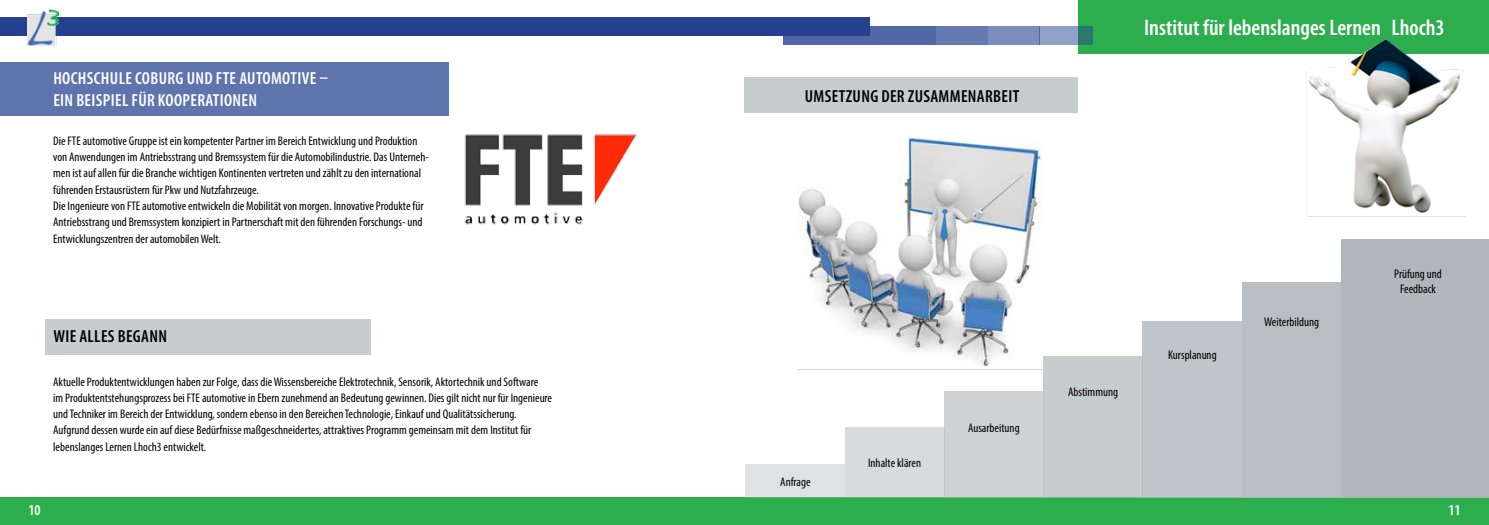
<style>
.page{position:relative;width:1489px;height:525px;background:#fff}
.page>*{position:absolute;margin:0;border:0;box-sizing:border-box;transform-origin:0 0}
.t1{font:600 condensed 22.5px "Myriad Pro";color:#fff}
.t2{font:600 condensed 17.5px/22.5px "Myriad Pro";letter-spacing:.02em;color:#fff}
.t3{font:600 condensed 17.5px "Myriad Pro";letter-spacing:.02em;color:#000}
.t4{font:600 condensed 15px "Myriad Pro";color:#fff}
.t5{font:condensed 12.5px/16.2px "Myriad Pro";color:#000}
</style>
<div class="page">
<div style="left:0;top:497px;width:744px;height:27px;background:#2dae4e"></div>
<div style="left:744px;top:497px;width:744px;height:27px;background:#2dae4e"></div>
<div style="left:1077px;top:0;width:411px;height:54px;background:#2dae4e"></div>
<div style="left:0;top:18px;width:606px;height:18px;background:#25408f"></div>
<div style="left:783px;top:27px;width:153px;height:18px;background:#5066a5"></div>
<div style="left:936px;top:27px;width:51px;height:18px;background:#6679b0"></div>
<div style="left:987px;top:27px;width:52px;height:18px;background:#7c8cbb"></div>
<svg style="left:1039px;top:27px;width:53px;height:18px"></svg>
<div style="left:606px;top:18px;width:263px;height:18px;background:#25408f"></div>
<img style="left:28px;top:10px;width:30px;height:35px">
<img style="left:1307px;top:38px;width:159px;height:179px">
<div style="left:844px;top:427px;width:100px;height:70px;background:#d7dbdd"></div>
<div style="left:944px;top:391px;width:99px;height:106px;background:#cfd3d6"></div>
<div style="left:1043px;top:356px;width:99px;height:141px;background:#c7cccf"></div>
<div style="left:1142px;top:321px;width:99px;height:176px;background:#bfc5c8"></div>
<div style="left:1241px;top:282px;width:100px;height:215px;background:#b8bec1"></div>
<div style="left:1341px;top:239px;width:147px;height:258px;background:#b0b7bb"></div>
<div style="left:745px;top:463px;width:99px;height:34px;background:#dfe2e4"></div>
<img style="left:464px;top:134px;width:173px;height:91px">
<div style="left:0;top:62px;width:449px;height:53px;background:#5f73ad"></div>
<div style="left:45px;top:319px;width:326px;height:35px;background:#c7cccf"></div>
<div style="left:744px;top:77px;width:333px;height:36px;background:#c7cccf"></div>
<img style="left:797px;top:138px;width:244px;height:232px">
<h2 class="t2" style="left:53px;top:66px;width:276px">HOCHSCHULE COBURG UND FTE AUTOMOTIVE –<br>EIN BEISPIEL FÜR KOOPERATIONEN</h2>
<p class="t5" style="left:53px;top:132px;width:377px">Die FTE automotive Gruppe ist ein kompetenter Partner im Bereich Entwicklung und Produktion von Anwendungen im Antriebsstrang und Bremssystem für die Automobilindustrie. Das Unterneh&shy;men ist auf allen für die Branche wichtigen Kontinenten vertreten und zählt zu den international führenden Erstausrüstern für Pkw und Nutzfahrzeuge.<br>Die Ingenieure von FTE automotive entwickeln die Mobilität von morgen. Innovative Produkte für Antriebsstrang und Bremssystem konzipiert in Partnerschaft mit den führenden Forschungs- und Entwicklungszentren der automobilen Welt.</p>
<h2 class="t3" style="left:53px;top:325px;width:115px">WIE ALLES BEGANN</h2>
<p class="t5" style="left:53px;top:373px;width:500px">Aktuelle Produktentwicklungen haben zur Folge, dass die Wissensbereiche Elektrotechnik, Sensorik, Aktortechnik und Software<br>im Produktentstehungsprozess bei FTE automotive in Ebern zunehmend an Bedeutung gewinnen. Dies gilt nicht nur für Ingenieure und Techniker im Bereich der Entwicklung, sondern ebenso in den Bereichen Technologie, Einkauf und Qualitätssicherung.<br>Aufgrund dessen wurde ein auf diese Bedürfnisse maßgeschneidertes, attraktives Programm gemeinsam mit dem Institut für lebenslanges Lernen Lhoch3 entwickelt.</p>
<h2 class="t3" style="left:805px;top:85px;width:216px">UMSETZUNG DER ZUSAMMENARBEIT</h2>
<h1 class="t1" style="left:1144px;top:13px;width:302px">INSTITUT FÜR LEBENSLANGES LERNEN LHOCH3</h1>
<p class="t5" style="left:780px;top:473px;width:32px">Anfrage</p>
<p class="t5" style="left:868px;top:454px;width:55px">Inhalte klären</p>
<p class="t5" style="left:967px;top:419px;width:53px">Ausarbeitung</p>
<p class="t5" style="left:1068px;top:384px;width:52px">Abstimmung</p>
<p class="t5" style="left:1167px;top:346px;width:50px">Kursplanung</p>
<p class="t5" style="left:1263px;top:313px;width:56px">Weiterbildung</p>
<p class="t5" style="left:1393px;top:266px;width:49px;line-height:15px;text-align:center">Prüfung und<br>Feedback</p>
<p class="t4" style="left:28px;top:500px;width:14px">10</p>
<p class="t4" style="left:1448px;top:500px;width:14px">11</p>
</div>
